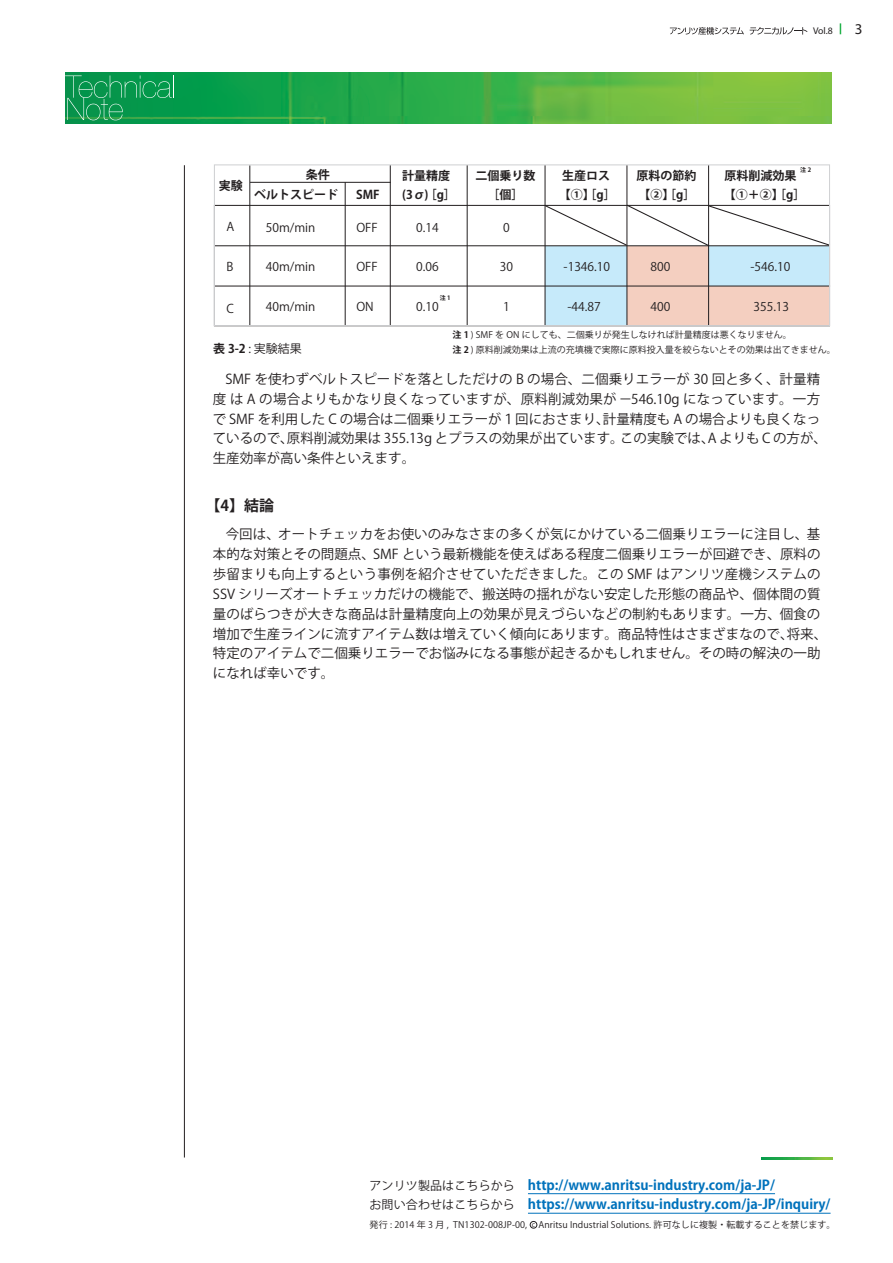
<style>
.page{position:relative;width:893px;height:1263px;background:#fff}
.page>*{position:absolute;margin:0;border:0;box-sizing:border-box;transform-origin:0 0}
.t1{font:700 15px "Koz Go Pro";color:#231f20}
.t2{font:300 15px "Helvetica Neue";color:#231f20}
.t3{font:13.5px/19.8px "Koz Go Pro";color:#231f20}
.t4{font:700 13.5px "Koz Go Pro";color:#0072bc}
.t5{font:12px "Koz Go Pr 6 N";color:#231f20}
.t6{font:700 12px/19.8px "Koz Go Pro";color:#231f20}
.t7{font:12px "Koz Go Pro";letter-spacing:.01em;color:#231f20}
.t8{font:700 12px/19.8px "Koz Go Pr 6 N";color:#231f20}
.t9{font:300 9.75px "Helvetica Neue";color:#231f20}
.t10{font:9px "Koz Go Pro";letter-spacing:.01em;color:#231f20}
.t11{font:9px "Koz Go Pr 6 N";color:#231f20}
.t12{font:8.55px "Koz Go Pr 6 N";color:#231f20}
.t13{font:700 6px "Koz Go Pro";color:#231f20}
.s1{font-weight:700}
</style>
<div class="page">
<img style="left:65px;top:72px;width:766px;height:51px">
<hr style="left:184px;top:165px;width:1px;height:992px;background:#231f20">
<svg style="left:65px;top:76px;width:109px;height:44px;background:#199e58"></svg>
<svg style="left:670px;top:27px;width:74px;height:8px"></svg>
<svg style="left:750px;top:27px;width:57px;height:8px"></svg>
<hr style="left:528px;top:1193px;width:247px;height:1px;background:#0072bc">
<hr style="left:528px;top:1213px;width:303px;height:1px;background:#0072bc">
<div style="left:530px;top:1221px;width:7px;height:7px;border:1px solid #231f20;border-radius:50%"></div>
<img style="left:762px;top:1157px;width:70px;height:2px">
<div style="left:545px;top:246px;width:81px;height:39px;background:#c6eafa"></div>
<div style="left:545px;top:286px;width:81px;height:40px;background:#c6eafa"></div>
<div style="left:709px;top:246px;width:121px;height:39px;background:#c6eafa"></div>
<div style="left:709px;top:287px;width:121px;height:39px;background:#f4cfc0"></div>
<div style="left:627px;top:246px;width:81px;height:39px;background:#f4cfc0"></div>
<div style="left:627px;top:287px;width:81px;height:39px;background:#f4cfc0"></div>
<hr style="left:214px;top:245px;width:616px;height:1px;background:#231f20">
<hr style="left:215px;top:286px;width:615px;height:1px;background:#231f20">
<hr style="left:249px;top:165px;width:1px;height:161px;background:#231f20">
<hr style="left:345px;top:182px;width:1px;height:144px;background:#231f20">
<hr style="left:390px;top:165px;width:1px;height:161px;background:#231f20">
<hr style="left:467px;top:165px;width:1px;height:161px;background:#231f20">
<hr style="left:545px;top:165px;width:1px;height:161px;background:#231f20">
<hr style="left:626px;top:165px;width:1px;height:161px;background:#231f20">
<hr style="left:708px;top:165px;width:1px;height:161px;background:#231f20">
<hr style="left:250px;top:182px;width:141px;height:1px;background:#231f20">
<svg style="left:544px;top:204px;width:287px;height:43px"></svg>
<div style="left:214px;top:164px;width:616px;height:162px;border:1px solid #d1d2d4"></div>
<p class="t12" style="left:809px;top:22px;width:14px">Vol</p>
<p class="t9" style="left:813px;top:25px;width:16px">Vol<sup>.7</sup></p>
<p class="t9" style="left:826px;top:25px;width:9px">.8</p>
<p class="t2" style="left:855px;top:20px;width:9px">3</p>
<p class="t8" style="left:219px;top:176px;width:25px">実験</p>
<p class="t5" style="left:227px;top:220px;width:9px">A</p>
<p class="t5" style="left:227px;top:260px;width:8px">B</p>
<p class="t5" style="left:227px;top:301px;width:9px">C</p>
<p class="t8" style="left:306px;top:165px;width:25px">条件</p>
<p class="t8" style="left:254px;top:185px;width:85px">ベルトスピード</p>
<p class="t5" style="left:266px;top:221px;width:51px">50m/min</p>
<p class="t5" style="left:266px;top:260px;width:51px">40m/min</p>
<p class="t5" style="left:266px;top:300px;width:51px">40m/min</p>
<p class="t8" style="left:356px;top:185px;width:25px">SMF</p>
<p class="t5" style="left:356px;top:221px;width:23px">OFF</p>
<p class="t5" style="left:356px;top:260px;width:23px">OFF</p>
<p class="t5" style="left:356px;top:300px;width:19px">ON</p>
<p class="t13" style="left:800px;top:166px;width:12px">注2</p>
<p class="t8" style="left:402px;top:166px;width:55px">計量精度<br>3( σ)［g[</p>
<p class="t6" style="left:475px;top:166px;width:61px;text-align:center">二個乗り数［個[</p>
<p class="t6" style="left:559px;top:166px;width:59px">生産ロス【①】［g[</p>
<p class="t6" style="left:637px;top:166px;width:61px">原料の節約【②】［g[</p>
<p class="t6" style="left:724px;top:166px;width:83px">原料削減効果【①＋②】［g[</p>
<p class="t5" style="left:416px;top:221px;width:24px">0.14</p>
<p class="t5" style="left:416px;top:260px;width:24px">0.06</p>
<p class="t5" style="left:416px;top:300px;width:24px">0.10</p>
<p class="t13" style="left:440px;top:294px;width:12px">注1</p>
<p class="t5" style="left:503px;top:221px;width:8px">0</p>
<p class="t5" style="left:500px;top:260px;width:15px">30</p>
<p class="t5" style="left:503px;top:300px;width:8px">1</p>
<p class="t5" style="left:564px;top:260px;width:48px">-1346.10</p>
<p class="t5" style="left:567px;top:300px;width:35px">-44.87</p>
<p class="t5" style="left:651px;top:260px;width:21px">800</p>
<p class="t5" style="left:651px;top:300px;width:21px">400</p>
<p class="t5" style="left:750px;top:260px;width:41px">-546.10</p>
<p class="t5" style="left:753px;top:300px;width:37px">355.13</p>
<p class="t10" style="left:452px;top:328px;width:341px"><span class="s1">注 1</span> ) SMF を ON にしても、二個乗りが発生しなければ計量精度は悪くなりません。</p>
<p class="t3" style="left:213px;top:369px;width:609px;text-align:right">SMF を使わずベルトスピードを落としただけの B の場合、二個乗りエラーが 30 回と多く、計量精度は A の場合よりもかなり良くなっていますが、原料削減効果が－546.10g になっています。一方計量精度も A の場合よりも良くなっ</p>
<p class="t7" style="left:213px;top:340px;width:90px"><span class="s1">表 3-2</span> : 実験結果</p>
<p class="t11" style="left:452px;top:344px;width:385px"><span class="s1">注 2</span> ) 原料削減効果は上流の充填機で実際に原料投入量を絞らないとその効果は出てきません。</p>
<p class="t3" style="left:213px;top:409px;width:399px">で SMF を利用した C の場合は二個乗りエラーが１回におさまり、</p>
<p class="t3" style="left:287px;top:429px;width:338px">原料削減効果は 355.13g とプラスの効果が出ています。</p>
<p class="t3" style="left:620px;top:429px;width:208px">この実験では A、よりも C の方が、</p>
<p class="t3" style="left:213px;top:429px;width:204px">ているので、<br>生産効率が高い条件といえます。</p>
<p class="t1" style="left:205px;top:496px;width:70px">【】4 結論</p>
<p class="t3" style="left:226px;top:525px;width:596px">今回は、オートチェッカをお使いのみなさまの多くが気にかけている二個乗りエラーに注目し、基</p>
<p class="t3" style="left:213px;top:545px;width:609px">本的な対策とその問題点、SMF という最新機能を使えばある程度二個乗りエラーが回避でき、原料の</p>
<p class="t3" style="left:213px;top:564px;width:609px">歩留まりも向上するという事例を紹介させていただきました。この SMF はアンリツ産機システムの</p>
<p class="t3" style="left:213px;top:584px;width:609px">SSV シリーズオートチェッカだけの機能で、搬送時の揺れがない安定した形態の商品や、個体間の質</p>
<p class="t3" style="left:213px;top:604px;width:609px">量のばらつきが大きな商品は計量精度向上の効果が見えづらいなどの制約もあります。一方、個食の</p>
<p class="t3" style="left:787px;top:624px;width:42px">将来、</p>
<p class="t3" style="left:213px;top:624px;width:609px">増加で生産ラインに流すアイテム数は増えていく傾向にあります。商品特性はさまざまなので、<br>特定のアイテムで二個乗りエラーでお悩みになる事態が起きるかもしれません。その時の解決の一助になれば幸いです。</p>
<p class="t7" style="left:369px;top:1177px;width:147px">アンリツ製品はこちらから</p>
<p class="t7" style="left:369px;top:1197px;width:147px">お問い合わせはこちらから</p>
<p class="t4" style="left:528px;top:1176px;width:248px">http://www.anritsu-industry.com/ja-JP/</p>
<p class="t4" style="left:528px;top:1196px;width:304px">https://www.anritsu-industry.com/ja-JP/inquiry/</p>
<p class="t10" style="left:370px;top:1219px;width:81px">発行 : 2014 年 3 月 ,</p>
<p class="t10" style="left:453px;top:1219px;width:75px">TN1302-008JP-00,</p>
<p class="t10" style="left:538px;top:1219px;width:299px">Anritsu Industrial Solutions. 許可なしに複製・転載することを禁じます。</p>
</div>
